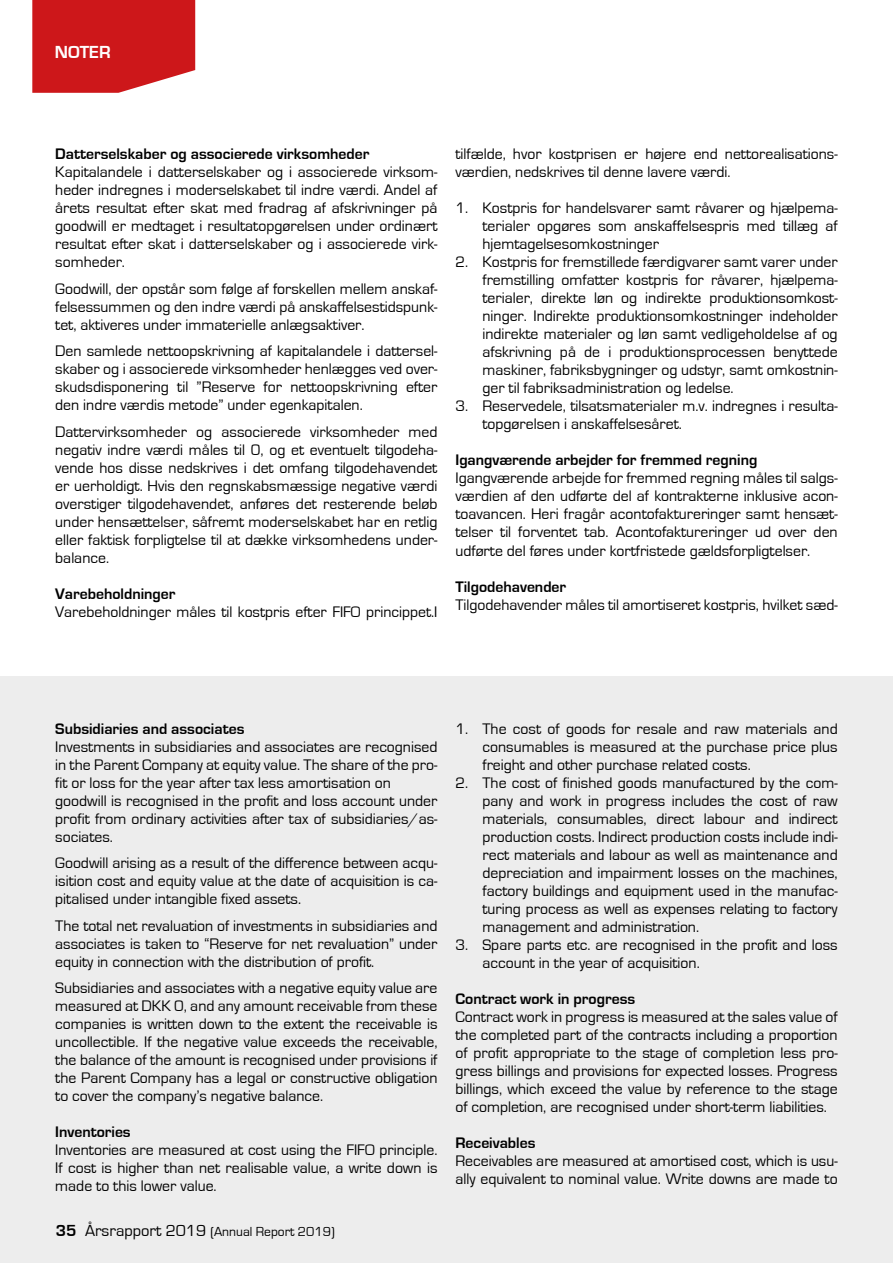
<style>
.page{position:relative;width:893px;height:1263px;background:#fff}
.page>*{position:absolute;margin:0;border:0;box-sizing:border-box;transform-origin:0 0}
.t1{font:700 18px "Eurostile";color:#fff}
.t2{font:15.75px/18px "Eurostile";color:#000;text-align:justify}
.t3{font:700 15.75px "Eurostile";color:#000}
.t4{font:13.5px "Eurostile";color:#000}
.s1{font-weight:700;font-size:16.5px}
.s2{font-size:16.5px}
</style>
<div class="page">
<div style="left:0;top:676px;width:893px;height:587px;background:#ededed"></div>
<svg style="left:32px;top:0;width:163px;height:93px"></svg>
<p class="t1" style="left:55px;top:42px;width:57px">NOTER</p>
<p class="t3" style="left:55px;top:146px;width:316px">Datterselskaber og associerede virksomheder</p>
<p class="t2" style="left:55px;top:163px;width:384px">Kapitalandele i datterselskaber og i associerede virksom&shy;heder indregnes i moderselskabet til indre værdi. Andel af årets resultat efter skat med fradrag af afskrivninger på goodwill er medtaget i resultatopgørelsen under ordinært resultat efter skat i datterselskaber og i associerede virk&shy;somheder.</p>
<p class="t2" style="left:55px;top:280px;width:384px">Goodwill, der opstår som følge af forskellen mellem anskaf&shy;felsessummen og den indre værdi på anskaffelsestidspunk&shy;tet, aktiveres under immaterielle anlægsaktiver.</p>
<p class="t2" style="left:55px;top:342px;width:384px">Den samlede nettoopskrivning af kapitalandele i dattersel&shy;skaber og i associerede virksomheder henlægges ved over&shy;skudsdisponering til ”Reserve for nettoopskrivning efter den indre værdis metode” under egenkapitalen.</p>
<p class="t2" style="left:55px;top:423px;width:384px">Dattervirksomheder og associerede virksomheder med negativ indre værdi måles til 0, og et eventuelt tilgodeha&shy;vende hos disse nedskrives i det omfang tilgodehavendet er uerholdigt. Hvis den regnskabsmæssige negative værdi overstiger tilgodehavendet, anføres det resterende beløb under hensættelser, såfremt moderselskabet har en retlig eller faktisk forpligtelse til at dække virksomhedens under&shy;balance.</p>
<p class="t3" style="left:55px;top:585px;width:122px">Varebeholdninger</p>
<p class="t2" style="left:55px;top:603px;width:384px">Varebeholdninger måles til kostpris efter FIFO princippet.I</p>
<p class="t2" style="left:455px;top:146px;width:384px">tilfælde, hvor kostprisen er højere end nettorealisations&shy;værdien, nedskrives til denne lavere værdi.</p>
<p class="t2" style="left:482px;top:200px;width:357px;text-indent:-27px">1. Kostpris for handelsvarer samt råvarer og hjælpema&shy;terialer opgøres som anskaffelsespris med tillæg af hjemtagelsesomkostninger</p>
<p class="t2" style="left:482px;top:254px;width:357px;text-indent:-27px">2. Kostpris for fremstillede færdigvarer samt varer under fremstilling omfatter kostpris for råvarer, hjælpema&shy;terialer, direkte løn og indirekte produktionsomkost&shy;ninger. Indirekte produktionsomkostninger indeholder indirekte materialer og løn samt vedligeholdelse af og afskrivning på de i produktionsprocessen benyttede maskiner, fabriksbygninger og udstyr, samt omkostnin&shy;ger til fabriksadministration og ledelse.</p>
<p class="t2" style="left:482px;top:398px;width:357px;text-indent:-27px">3. Reservedele, tilsatsmaterialer m.v. indregnes i resulta&shy;topgørelsen i anskaffelsesåret.</p>
<p class="t3" style="left:455px;top:452px;width:303px">Igangværende arbejder for fremmed regning</p>
<p class="t2" style="left:455px;top:470px;width:384px">Igangværende arbejde for fremmed regning måles til salgs&shy;værdien af den udførte del af kontrakterne inklusive acon&shy;toavancen. Heri fragår acontofaktureringer samt hensæt&shy;telser til forventet tab. Acontofaktureringer ud over den udførte del føres under kortfristede gældsforpligtelser.</p>
<p class="t3" style="left:455px;top:578px;width:112px">Tilgodehavender</p>
<p class="t2" style="left:455px;top:596px;width:384px">Tilgodehavender måles til amortiseret kostpris, hvilket sæd-</p>
<p class="t3" style="left:55px;top:720px;width:191px">Subsidiaries and associates</p>
<p class="t2" style="left:55px;top:738px;width:384px;text-align:left">Investments in subsidiaries and associates are recognised in the Parent Company at equity value. The share of the pro&shy;fit or loss for the year after tax less amortisation on goodwill is recognised in the profit and loss account under profit from ordinary activities after tax of subsidiaries/as&shy;sociates.</p>
<p class="t2" style="left:55px;top:854px;width:384px">Goodwill arising as a result of the difference between acqu&shy;isition cost and equity value at the date of acquisition is ca&shy;pitalised under intangible fixed assets.</p>
<p class="t2" style="left:55px;top:917px;width:384px">The total net revaluation of investments in subsidiaries and associates is taken to “Reserve for net revaluation” under equity in connection with the distribution of profit.</p>
<p class="t2" style="left:55px;top:979px;width:384px">Subsidiaries and associates with a negative equity value are measured at DKK 0, and any amount receivable from these companies is written down to the extent the receivable is uncollectible. If the negative value exceeds the receivable, the balance of the amount is recognised under provisions if the Parent Company has a legal or constructive obligation to cover the company’s negative balance.</p>
<p class="t3" style="left:55px;top:1123px;width:77px">Inventories</p>
<p class="t2" style="left:55px;top:1141px;width:384px">Inventories are measured at cost using the FIFO principle.<br>If cost is higher than net realisable value, a write down is made to this lower value.</p>
<p class="t4" style="left:56px;top:1224px;width:280px"><span class="s1">35</span> <span class="s2">Årsrapport 2019</span> (Annual Report 2019)</p>
<p class="t2" style="left:482px;top:720px;width:357px;text-indent:-27px">1. The cost of goods for resale and raw materials and consumables is measured at the purchase price plus freight and other purchase related costs.</p>
<p class="t2" style="left:482px;top:774px;width:357px;text-indent:-27px">2. The cost of finished goods manufactured by the com&shy;pany and work in progress includes the cost of raw materials, consumables, direct labour and indirect production costs. Indirect production costs include indi&shy;rect materials and labour as well as maintenance and depreciation and impairment losses on the machines, factory buildings and equipment used in the manufac&shy;turing process as well as expenses relating to factory management and administration.</p>
<p class="t2" style="left:482px;top:936px;width:357px;text-indent:-27px">3. Spare parts etc. are recognised in the profit and loss account in the year of acquisition.</p>
<p class="t3" style="left:455px;top:990px;width:181px">Contract work in progress</p>
<p class="t2" style="left:455px;top:1008px;width:384px">Contract work in progress is measured at the sales value of the completed part of the contracts including a proportion of profit appropriate to the stage of completion less pro&shy;gress billings and provisions for expected losses. Progress billings, which exceed the value by reference to the stage of completion, are recognised under short-term liabilities.</p>
<p class="t3" style="left:455px;top:1134px;width:82px">Receivables</p>
<p class="t2" style="left:455px;top:1152px;width:384px">Receivables are measured at amortised cost, which is usu&shy;ally equivalent to nominal value. Write downs are made to</p>
</div>
